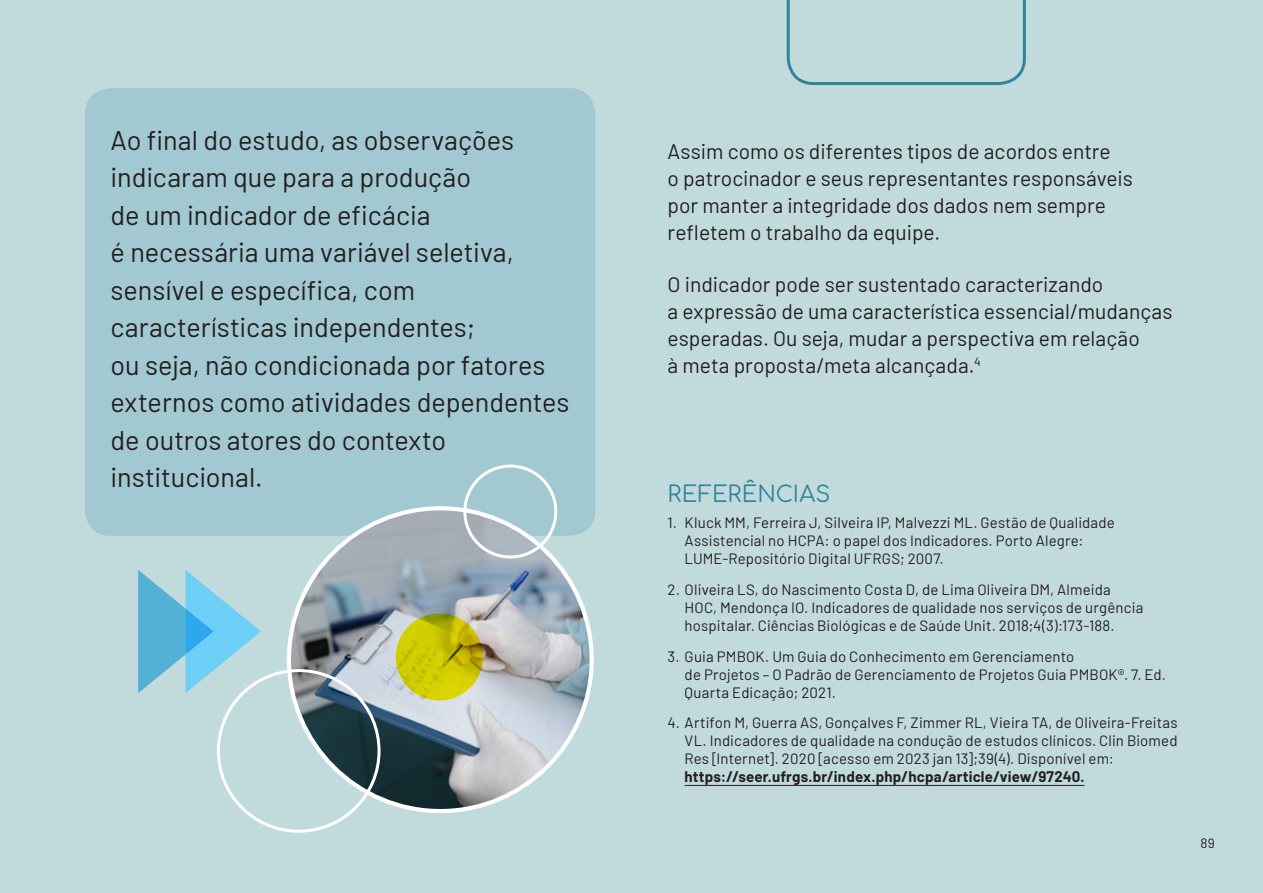
<style>
.page{position:relative;width:1263px;height:893px;background:#c1dbdd}
.page>*{position:absolute;margin:0;border:0;box-sizing:border-box;transform-origin:0 0}
.BOX-texto{font:27px/37.5px "Barlow";color:#231f20}
.t1{font:22.5px "Comfortaa";letter-spacing:.005em;color:#31849b}
.texto-base{font:21px/27px "Barlow";color:#231f20}
.Referencias-text{font:15px/18px "Barlow";letter-spacing:.01em;color:#231f20}
.t2{font:13.5px "Barlow";color:#231f20}
.s1{font-weight:700}
</style>
<div class="page">
<div style="left:85px;top:88px;width:510px;height:448px;background:#a2c8d2;border-radius:26px"></div>
<svg style="left:138px;top:570px;width:123px;height:123px"></svg>
<hr style="left:685px;top:785px;width:399px;height:1px;background:#231f20">
<img style="left:289px;top:508px;width:303px;height:303px;border-radius:151px">
<svg style="left:396px;top:613px;width:87px;height:87px;background:#c6bf01"></svg>
<div style="left:217px;top:669px;width:164px;height:164px;border:3px solid #fff;border-radius:50%"></div>
<div style="left:463px;top:465px;width:94px;height:93px;border:3px solid #fff;border-radius:50%"></div>
<svg style="left:787px;top:0;width:239px;height:85px"></svg>
<p class="BOX-texto" style="left:111px;top:119px;width:460px">Ao final do estudo, as observações indicaram que para a produção<br>de um indicador de eficácia<br>é necessária uma variável seletiva, sensível e específica, com características independentes;<br>ou seja, não condicionada por fatores externos como atividades dependentes de outros atores do contexto institucional.</p>
<p class="texto-base" style="left:668px;top:136px;width:467px">Assim como os diferentes tipos de acordos entre<br>o patrocinador e seus representantes responsáveis por manter a integridade dos dados nem sempre refletem o trabalho da equipe.</p>
<p class="texto-base" style="left:668px;top:269px;width:506px">O indicador pode ser sustentado caracterizando<br>a expressão de uma característica essencial/mudanças esperadas. Ou seja, mudar a perspectiva em relação<br>à meta proposta/meta alcançada.<sup>4</sup></p>
<h3 class="t1" style="left:668px;top:473px;width:164px">REFERÊNCIAS</h3>
<p class="Referencias-text" style="left:685px;top:513px;width:432px;text-indent:-17px">1. Kluck MM, Ferreira J, Silveira IP, Malvezzi ML. Gestão de Qualidade<br>Assistencial no HCPA: o papel dos Indicadores. Porto Alegre:<br>LUME-Repositório Digital UFRGS; 2007.</p>
<p class="Referencias-text" style="left:685px;top:579px;width:460px;text-indent:-17px">2. Oliveira LS, do Nascimento Costa D, de Lima Oliveira DM, Almeida<br>HOC, Mendonça IO. Indicadores de qualidade nos serviços de urgência hospitalar. Ciências Biológicas e de Saúde Unit. 2018;4(3):173-188.</p>
<p class="Referencias-text" style="left:685px;top:646px;width:483px;text-indent:-17px">3. Guia PMBOK. Um Guia do Conhecimento em Gerenciamento<br>de Projetos – O Padrão de Gerenciamento de Projetos Guia PMBOK®. 7. Ed.<br>Quarta Edicação; 2021.</p>
<p class="Referencias-text" style="left:685px;top:713px;width:494px;text-indent:-17px">4. Artifon M, Guerra AS, Gonçalves F, Zimmer RL, Vieira TA, de Oliveira-Freitas VL. Indicadores de qualidade na condução de estudos clínicos. Clin Biomed Res [Internet]. 2020 [acesso em 2023 jan 13];39(4). Disponível em: <span class="s1">https://seer.ufrgs.br/index.php/hcpa/article/view/97240.</span></p>
<p class="t2" style="left:1200px;top:833px;width:16px">89</p>
</div>
